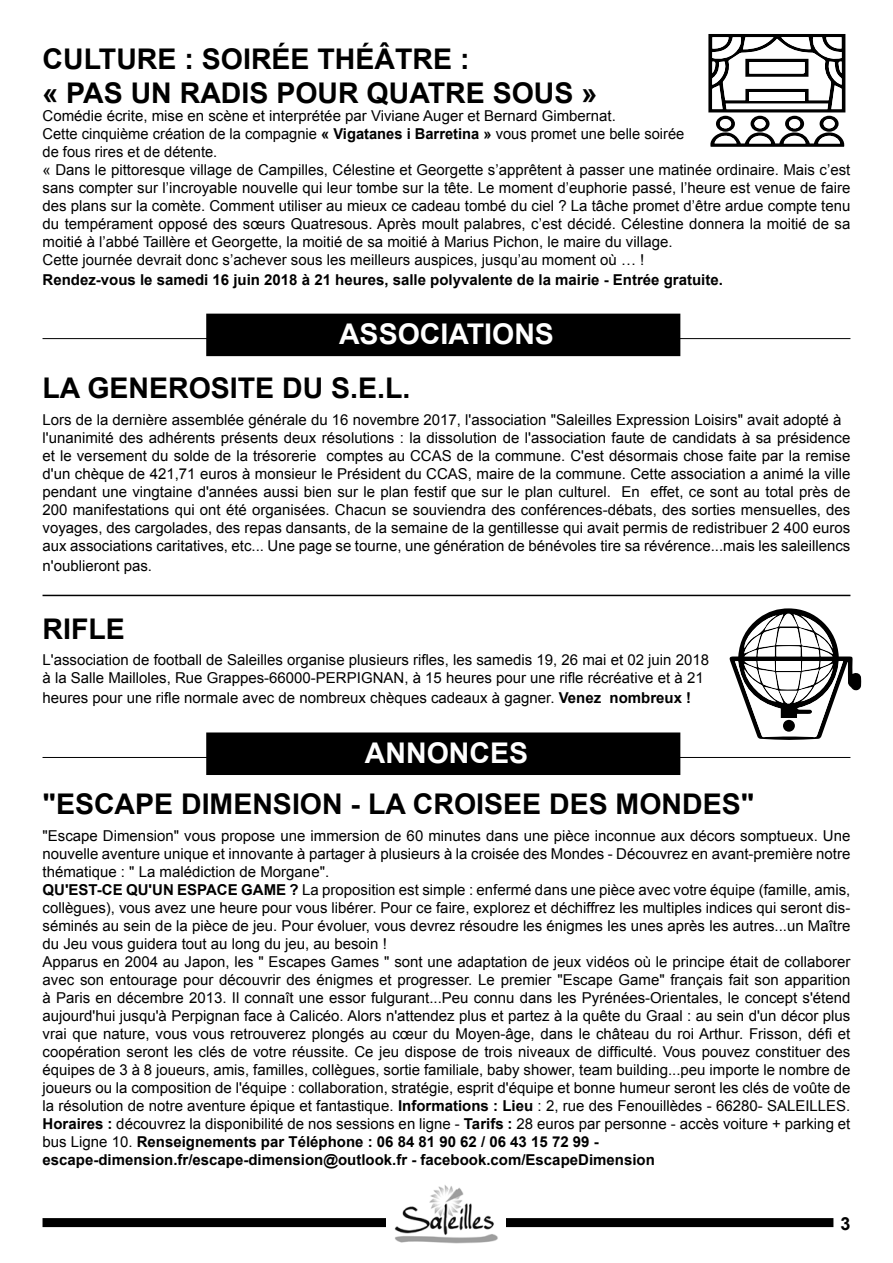
<style>
.page{position:relative;width:893px;height:1263px;background:#fff}
.page>*{position:absolute;margin:0;border:0;box-sizing:border-box;transform-origin:0 0}
.t1{font:700 28.5px/34.2px "Arial";color:#000}
.t2{font:700 28.5px "Arial";color:#fff}
.t3{font:700 18px "Arial";color:#000}
.t4{font:15px/18px "Arial";color:#000}
.t5{font:700 15px "Arial";color:#000}
.s1{font-weight:700}
</style>
<div class="page">
<svg style="left:708px;top:34px;width:138px;height:113px"></svg>
<div style="left:43px;top:1218px;width:790px;height:9px;background:#000"></div>
<div style="left:387px;top:1181px;width:119px;height:65px;background:#fff"></div>
<img style="left:394px;top:1185px;width:104px;height:59px">
<hr style="left:43px;top:595px;width:807px;height:1px;background:#000">
<hr style="left:43px;top:338px;width:807px;height:1px;background:#000">
<div style="left:207px;top:314px;width:473px;height:41px;background:#000"></div>
<div style="left:206px;top:314px;width:474px;height:42px;border:2px solid #000"></div>
<hr style="left:43px;top:757px;width:807px;height:1px;background:#000">
<div style="left:207px;top:733px;width:473px;height:41px;background:#000"></div>
<div style="left:206px;top:732px;width:474px;height:43px;border:2px solid #000"></div>
<svg style="left:729px;top:608px;width:132px;height:132px"></svg>
<div style="left:783px;top:720px;width:12px;height:12px;background:#000;border-radius:50%"></div>
<h1 class="t1" style="left:43px;top:43px;width:556px">CULTURE : SOIRÉE THÉÂTRE :<br>« PAS UN RADIS POUR QUATRE SOUS »</h1>
<p class="t4" style="left:43px;top:107px;width:809px">Comédie écrite, mise en scène et interprétée par Viviane Auger et Bernard Gimbernat.<br>Cette cinquième création de la compagnie <span class="s1">« Vigatanes i Barretina »</span> vous promet une belle soirée<br>de fous rires et de détente.<br>« Dans le pittoresque village de Campilles, Célestine et Georgette s’apprêtent à passer une matinée ordinaire. Mais c’est sans compter sur l’incroyable nouvelle qui leur tombe sur la tête. Le moment d’euphorie passé, l’heure est venue de faire des plans sur la comète. Comment utiliser au mieux ce cadeau tombé du ciel ? La tâche promet d’être ardue compte tenu du tempérament opposé des sœurs Quatresous. Après moult palabres, c’est décidé. Célestine donnera la moitié de sa moitié à l’abbé Taillère et Georgette, la moitié de sa moitié à Marius Pichon, le maire du village.<br>Cette journée devrait donc s’achever sous les meilleurs auspices, jusqu’au moment où … !</p>
<p class="t5" style="left:43px;top:270px;width:682px">Rendez-vous le samedi 16 juin 2018 à 21 heures, salle polyvalente de la mairie - Entrée gratuite.</p>
<h1 class="t2" style="left:339px;top:316px;width:216px">ASSOCIATIONS</h1>
<h1 class="t1" style="left:43px;top:372px;width:369px">LA GENEROSITE DU S.E.L.</h1>
<p class="t4" style="left:43px;top:411px;width:809px">Lors de la dernière assemblée générale du 16 novembre 2017, l'association "Saleilles Expression Loisirs" avait adopté à l'unanimité des adhérents présents deux résolutions : la dissolution de l'association faute de candidats à sa présidence et le versement du solde de la trésorerie comptes au CCAS de la commune. C'est désormais chose faite par la remise d'un chèque de 421,71 euros à monsieur le Président du CCAS, maire de la commune. Cette association a animé la ville pendant une vingtaine d'années aussi bien sur le plan festif que sur le plan culturel. En effet, ce sont au total près de 200 manifestations qui ont été organisées. Chacun se souviendra des conférences-débats, des sorties mensuelles, des voyages, des cargolades, des repas dansants, de la semaine de la gentillesse qui avait permis de redistribuer 2 400 euros aux associations caritatives, etc... Une page se tourne, une génération de bénévoles tire sa révérence...mais les saleillencs</p>
<p class="t4" style="left:43px;top:556px;width:111px">n'oublieront pas.</p>
<h1 class="t1" style="left:43px;top:613px;width:84px">RIFLE</h1>
<p class="t4" style="left:43px;top:651px;width:668px">L'association de football de Saleilles organise plusieurs rifles, les samedis 19, 26 mai et 02 juin 2018 à la Salle Mailloles, Rue Grappes-66000-PERPIGNAN, à 15 heures pour une rifle récréative et à 21</p>
<p class="t4" style="left:43px;top:689px;width:650px">heures pour une rifle normale avec de nombreux chèques cadeaux à gagner. <span class="s1">Venez nombreux !</span></p>
<h1 class="t2" style="left:365px;top:734px;width:165px">ANNONCES</h1>
<h1 class="t1" style="left:43px;top:788px;width:713px">"ESCAPE DIMENSION - LA CROISEE DES MONDES"</h1>
<p class="t4" style="left:43px;top:826px;width:809px">"Escape Dimension" vous propose une immersion de 60 minutes dans une pièce inconnue aux décors somptueux. Une nouvelle aventure unique et innovante à partager à plusieurs à la croisée des Mondes - Découvrez en avant-première notre thématique : " La malédiction de Morgane".<br><span class="s1">QU'EST-CE QU'UN ESPACE GAME ?</span> La proposition est simple : enfermé dans une pièce avec votre équipe (famille, amis, collègues), vous avez une heure pour vous libérer. Pour ce faire, explorez et déchiffrez les multiples indices qui seront dis&shy;séminés au sein de la pièce de jeu. Pour évoluer, vous devrez résoudre les énigmes les unes après les autres...un Maître du Jeu vous guidera tout au long du jeu, au besoin !<br>Apparus en 2004 au Japon, les " Escapes Games " sont une adaptation de jeux vidéos où le principe était de collaborer avec son entourage pour découvrir des énigmes et progresser. Le premier "Escape Game" français fait son apparition à Paris en décembre 2013. Il connaît une essor fulgurant...Peu connu dans les Pyrénées-Orientales, le concept s'étend aujourd'hui jusqu'à Perpignan face à Calicéo. Alors n'attendez plus et partez à la quête du Graal : au sein d'un décor plus vrai que nature, vous vous retrouverez plongés au cœur du Moyen-âge, dans le château du roi Arthur. Frisson, défi et coopération seront les clés de votre réussite. Ce jeu dispose de trois niveaux de difficulté. Vous pouvez constituer des équipes de 3 à 8 joueurs, amis, familles, collègues, sortie familiale, baby shower, team building...peu importe le nombre de joueurs ou la composition de l'équipe : collaboration, stratégie, esprit d'équipe et bonne humeur seront les clés de voûte de la résolution de notre aventure épique et fantastique. <span class="s1">Informations : Lieu</span> : 2, rue des Fenouillèdes - 66280- SALEILLES.<br><span class="s1">Horaires :</span> découvrez la disponibilité de nos sessions en ligne - <span class="s1">Tarifs :</span> 28 euros par personne - accès voiture + parking et bus Ligne 10. <span class="s1">Renseignements par Téléphone : 06 84 81 90 62 / 06 43 15 72 99 - escape-dimension.fr/escape-dimension@outlook.fr - facebook.com/EscapeDimension</span></p>
<p class="t3" style="left:840px;top:1211px;width:12px">3</p>
</div>
